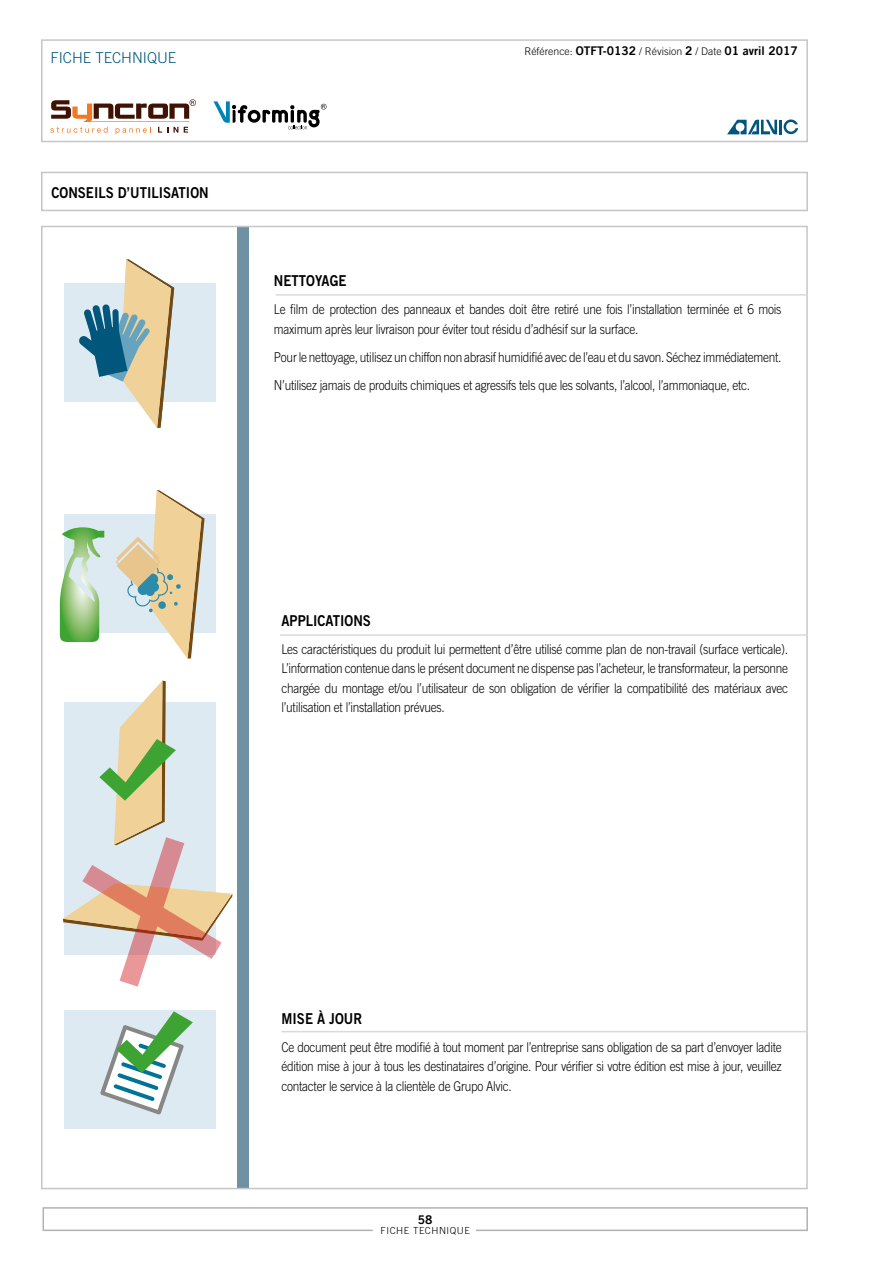
<style>
.page{position:relative;width:893px;height:1263px;background:#fff}
.page>*{position:absolute;margin:0;border:0;box-sizing:border-box;transform-origin:0 0}
.t1{font:15px "Trade Gothic Bold Two";color:#000;scale:.88 1}
.t2{font:300 15px "Trade Gothic";color:#00567d}
.t3{font:300 13.5px/19.5px "Trade Gothic";letter-spacing:-.02em;color:#000;text-align:justify;scale:.88 1}
.t4{font:12px "Trade Gothic LT Com Bd 2";color:#000}
.t5{font:300 10.5px "Trade Gothic";color:#000}
.t6{font:300 9.75px "Trade Gothic";letter-spacing:.055em;color:#000}
.s1{font-family:"Trade Gothic LT Com Bd 2";font-weight:400;font-size:12px}
</style>
<div class="page">
<div style="left:238px;top:226px;width:11px;height:962px;background:#7090a3"></div>
<div style="left:41px;top:39px;width:767px;height:103px;border:2px solid #c5c6c6"></div>
<svg style="left:727px;top:120px;width:50px;height:15px"></svg>
<hr style="left:779px;top:120px;width:3px;height:14px;background:#00567d">
<svg style="left:784px;top:119px;width:14px;height:15px"></svg>
<div style="left:41px;top:172px;width:767px;height:39px;border:2px solid #c5c6c6"></div>
<hr style="left:281px;top:1031px;width:527px;height:1px;background:#dadada">
<hr style="left:280px;top:634px;width:528px;height:2px;background:#dadada">
<hr style="left:276px;top:294px;width:532px;height:2px;background:#dadada">
<div style="left:64px;top:514px;width:151px;height:118px;background:#ddeaf2"></div>
<svg style="left:60px;top:527px;width:44px;height:115px"></svg>
<svg style="left:116px;top:490px;width:89px;height:169px"></svg>
<div style="left:64px;top:1010px;width:151px;height:119px;background:#ddeaf2"></div>
<svg style="left:100px;top:1011px;width:93px;height:104px"></svg>
<div style="left:64px;top:283px;width:151px;height:119px;background:#ddeaf2"></div>
<svg style="left:79px;top:259px;width:95px;height:169px"></svg>
<svg style="left:42px;top:1207px;width:766px;height:24px"></svg>
<svg style="left:50px;top:99px;width:146px;height:35px"></svg>
<svg style="left:213px;top:101px;width:114px;height:28px"></svg>
<svg style="left:63px;top:680px;width:169px;height:307px"></svg>
<p class="t2" style="left:50px;top:48px;width:127px">FICHE TECHNIQUE</p>
<p class="t1" style="left:52px;top:184px;width:180px">CONSEILS D’UTILISATION</p>
<p class="t5" style="left:524px;top:45px;width:275px">Référence: <span class="s1">OTFT-0132</span> / Révision <span class="s1">2</span> / Date <span class="s1">01 avril 2017</span></p>
<p class="t1" style="left:274px;top:272px;width:84px">NETTOYAGE</p>
<p class="t3" style="left:274px;top:300px;width:578px">Le film de protection des panneaux et bandes doit être retiré une fois l’installation terminée et 6 mois maximum après leur livraison pour éviter tout résidu d’adhésif sur la surface.</p>
<p class="t3" style="left:274px;top:343px;width:578px;line-height:28px">Pour le nettoyage, utilisez un chiffon non abrasif humidifié avec de l’eau et du savon. Séchez immédiatement.<br>N’utilisez jamais de produits chimiques et agressifs tels que les solvants, l’alcool, l’ammoniaque, etc.</p>
<p class="t1" style="left:282px;top:611px;width:103px">APPLICATIONS</p>
<p class="t3" style="left:282px;top:639px;width:577px">Les caractéristiques du produit lui permettent d’être utilisé comme plan de non-travail (surface verticale).<br>L’information contenue dans le présent document ne dispense pas l’acheteur, le transformateur, la personne chargée du montage et/ou l’utilisateur de son obligation de vérifier la compatibilité des matériaux avec l’utilisation et l’installation prévues.</p>
<p class="t1" style="left:282px;top:1009px;width:93px">MISE À JOUR</p>
<p class="t3" style="left:282px;top:1037px;width:570px">Ce document peut être modifié à tout moment par l’entreprise sans obligation de sa part d’envoyer ladite édition mise à jour à tous les destinataires d’origine. Pour vérifier si votre édition est mise à jour, veuillez contacter le service à la clientèle de Grupo Alvic.</p>
<p class="t4" style="left:418px;top:1212px;width:16px">58</p>
<p class="t6" style="left:381px;top:1224px;width:91px">FICHE TECHNIQUE</p>
</div>
